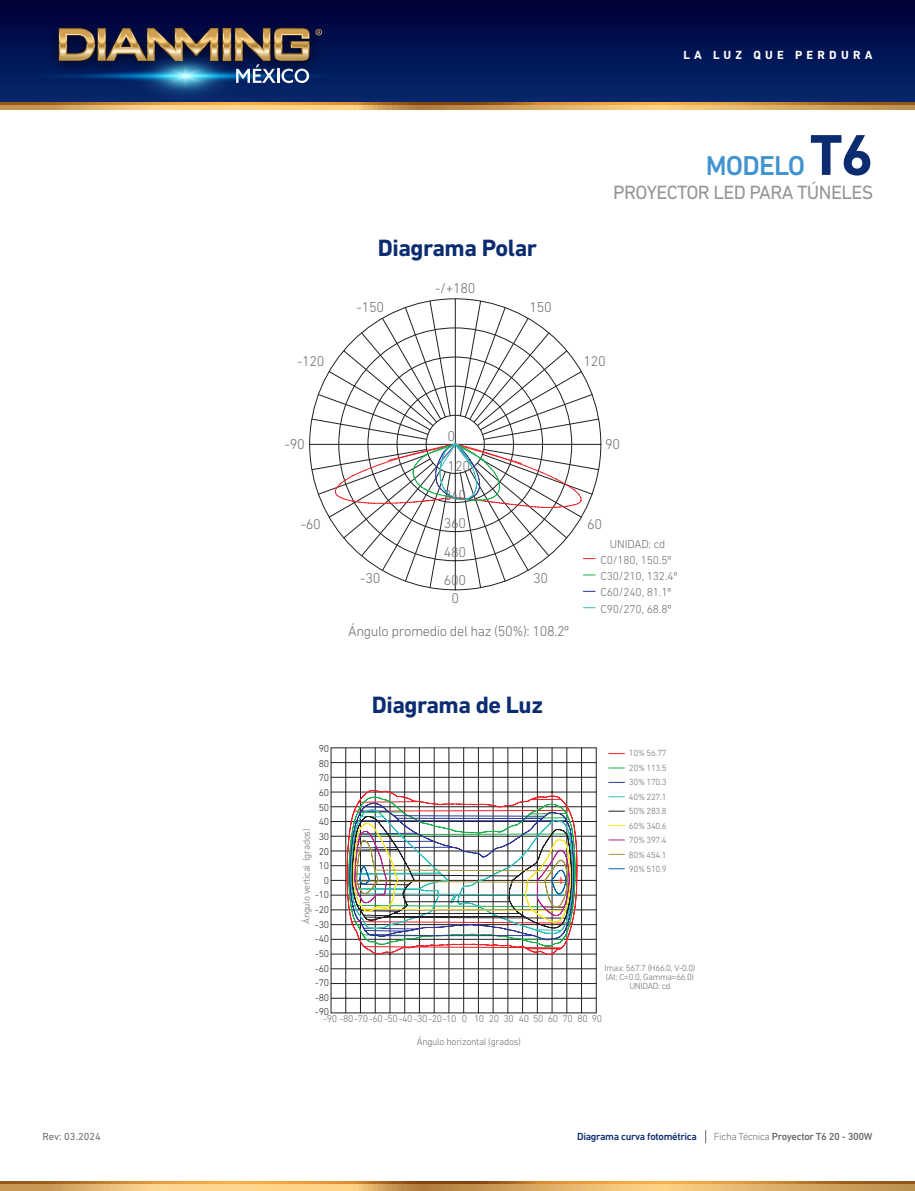
<style>
.page{position:relative;width:915px;height:1191px;background:#fff}
.page>*{position:absolute;margin:0;border:0;box-sizing:border-box;transform-origin:0 0}
.t1{font:500 27.75px "DIN Next LT Pro";letter-spacing:-.03em;color:#4194d0}
.t2{font:700 24px "DIN Next LT Pro";letter-spacing:-.02em;color:#0c2c72}
.t3{font:19.5px "DIN Next LT Pro";letter-spacing:-.03em;color:#939598}
.t4{font:300 14.4px/28.5px "DIN Next LT Pro";letter-spacing:-.02em;color:#6c6d70;text-align:justify}
.t5{font:700 12px "DIN Next LT Pro";letter-spacing:.35em;color:#fff}
.t6{font:300 11.7px/16.2px "DIN Next LT Pro";letter-spacing:-.015em;color:#6c6d70;text-align:center}
.t7{font:500 10.5px "DIN Next LT Pro";letter-spacing:-.03em;color:#6c6d70}
.t8{font:500 10.5px "DIN Next LT Pro";letter-spacing:-.03em;color:#0c2c72}
.t9{font:10.5px "DIN Next LT Pro";color:#6c6d70}
.t10{font:300 10.05px/14.7px "DIN Next LT Pro";letter-spacing:-.035em;color:#231f20;text-align:right}
.t11{font:300 10.05px "DIN Next LT Pro";letter-spacing:-.035em;color:#6c6d70}
.t12{font:300 9.9px "DIN Next LT Pro";letter-spacing:-.03em;color:#6c6d70}
.t13{font:300 9px/14.5px "DIN Next LT Pro";letter-spacing:-.03em;color:#6c6d70;text-align:justify}
.s1{font-weight:700;font-size:58.5px;color:#0c2c72}
.s2{font-weight:300}
</style>
<div class="page">
<div style="left:0;top:0;width:914px;height:106px;background:linear-gradient(to bottom,#000039,#13306a)"></div>
<img style="left:4px;top:0;width:360px;height:110px">
<svg style="left:21px;top:28px;width:328px;height:75px;background:#364563"></svg>
<svg style="left:0;top:1183px;width:914px;height:8px;background:#ddae66"></svg>
<svg style="left:0;top:1181px;width:914px;height:2px;background:#c88131"></svg>
<svg style="left:0;top:104px;width:914px;height:5px;background:#dbaa62"></svg>
<svg style="left:0;top:103px;width:914px;height:1px"></svg>
<svg style="left:583px;top:607px;width:12px;height:1px"></svg>
<svg style="left:309px;top:298px;width:292px;height:294px"></svg>
<svg style="left:608px;top:753px;width:16px;height:1px"></svg>
<svg style="left:608px;top:767px;width:16px;height:1px"></svg>
<svg style="left:608px;top:782px;width:16px;height:1px"></svg>
<svg style="left:608px;top:796px;width:16px;height:1px"></svg>
<svg style="left:608px;top:811px;width:16px;height:1px"></svg>
<svg style="left:608px;top:825px;width:16px;height:1px"></svg>
<svg style="left:608px;top:839px;width:16px;height:1px"></svg>
<svg style="left:608px;top:854px;width:16px;height:1px"></svg>
<svg style="left:608px;top:868px;width:16px;height:1px"></svg>
<hr style="left:331px;top:998px;width:265px;height:1px;background:#231f20">
<hr style="left:345px;top:748px;width:1px;height:265px;background:#231f20">
<hr style="left:331px;top:983px;width:265px;height:1px;background:#231f20">
<hr style="left:360px;top:748px;width:1px;height:265px;background:#231f20">
<hr style="left:331px;top:968px;width:265px;height:1px;background:#231f20">
<hr style="left:375px;top:748px;width:1px;height:265px;background:#231f20">
<hr style="left:331px;top:953px;width:265px;height:1px;background:#231f20">
<hr style="left:389px;top:748px;width:1px;height:265px;background:#231f20">
<hr style="left:331px;top:939px;width:265px;height:1px;background:#231f20">
<hr style="left:404px;top:748px;width:1px;height:265px;background:#231f20">
<hr style="left:331px;top:924px;width:265px;height:1px;background:#231f20">
<hr style="left:419px;top:748px;width:1px;height:265px;background:#231f20">
<hr style="left:331px;top:909px;width:265px;height:1px;background:#231f20">
<hr style="left:434px;top:748px;width:1px;height:265px;background:#231f20">
<hr style="left:331px;top:895px;width:265px;height:1px;background:#231f20">
<hr style="left:448px;top:748px;width:1px;height:265px;background:#231f20">
<hr style="left:331px;top:880px;width:265px;height:1px;background:#231f20">
<hr style="left:463px;top:748px;width:1px;height:265px;background:#231f20">
<hr style="left:331px;top:865px;width:265px;height:1px;background:#231f20">
<hr style="left:478px;top:748px;width:1px;height:265px;background:#231f20">
<hr style="left:331px;top:850px;width:265px;height:1px;background:#231f20">
<hr style="left:492px;top:748px;width:1px;height:265px;background:#231f20">
<hr style="left:331px;top:836px;width:265px;height:1px;background:#231f20">
<hr style="left:507px;top:748px;width:1px;height:265px;background:#231f20">
<hr style="left:331px;top:821px;width:265px;height:1px;background:#231f20">
<hr style="left:522px;top:748px;width:1px;height:265px;background:#231f20">
<hr style="left:331px;top:806px;width:265px;height:1px;background:#231f20">
<hr style="left:537px;top:748px;width:1px;height:265px;background:#231f20">
<hr style="left:331px;top:792px;width:265px;height:1px;background:#231f20">
<hr style="left:551px;top:748px;width:1px;height:265px;background:#231f20">
<hr style="left:331px;top:777px;width:265px;height:1px;background:#231f20">
<hr style="left:566px;top:748px;width:1px;height:265px;background:#231f20">
<hr style="left:331px;top:762px;width:265px;height:1px;background:#231f20">
<hr style="left:581px;top:748px;width:1px;height:265px;background:#231f20">
<img style="left:346px;top:789px;width:231px;height:166px">
<svg style="left:705px;top:1130px;width:1px;height:13px"></svg>
<p class="t9" style="left:43px;top:1130px;width:60px">Rev: 03.2024</p>
<h3 class="t5" style="left:683px;top:48px;width:190px">LA LUZ QUE PERDURA</h3>
<p class="t4" style="left:297px;top:347px;width:29px">-120</p>
<p class="t2" style="left:378px;top:233px;width:161px">Diagrama Polar</p>
<p class="t4" style="left:356px;top:293px;width:29px">-150</p>
<p class="t4" style="left:435px;top:273px;width:42px">-/+180</p>
<p class="t4" style="left:529px;top:293px;width:24px">150</p>
<h1 class="t1" style="left:705px;top:149px;width:169px">MODELO <span class="s1">T6</span></h1>
<h3 class="t3" style="left:613px;top:181px;width:261px">PROYECTOR LED PARA TÚNELES</h3>
<p class="t4" style="left:583px;top:347px;width:24px">120</p>
<p class="t4" style="left:284px;top:429px;width:22px">-90</p>
<p class="t4" style="left:301px;top:510px;width:22px">-60</p>
<p class="t4" style="left:447px;top:422px;width:9px">0</p>
<p class="t4" style="left:447px;top:451px;width:24px">120</p>
<p class="t4" style="left:443px;top:480px;width:24px">240<br>360<br>480<br>600</p>
<p class="t4" style="left:348px;top:616px;width:222px">Ángulo promedio del haz (50%): 108.2º</p>
<p class="t4" style="left:360px;top:564px;width:22px">-30</p>
<p class="t4" style="left:533px;top:564px;width:17px">30</p>
<p class="t4" style="left:451px;top:583px;width:9px">0</p>
<p class="t4" style="left:605px;top:429px;width:17px">90</p>
<p class="t4" style="left:587px;top:510px;width:17px">60</p>
<p class="t6" style="left:600px;top:535px;width:79px">UNIDAD: cd<br>C0/180, 150.5º<br>C30/210, 132.4º<br>C60/240, 81.1º<br>C90/270, 68.8º</p>
<p class="t2" style="left:372px;top:691px;width:173px">Diagrama de Luz</p>
<p class="t10" style="left:315px;top:741px;width:15px">90<br>80<br>70<br>60<br>50<br>40<br>30<br>20<br>10<br>0 -10 -20 -30 -40 -50 -60 -70 -80 -90</p>
<p class="t13" style="left:628px;top:745px;width:39px">10% 56.77<br>20% 113.5<br>30% 170.3<br>40% 227.1<br>50% 283.8<br>60% 340.6<br>70% 397.4<br>80% 454.1<br>90% 510.9</p>
<p class="t12" style="left:300px;top:924px;width:97px;rotate:-90deg">Ángulo vertical (grados)</p>
<p class="t13" style="left:604px;top:963px;width:92px;line-height:9px;text-align:center">Imax: 567.7 (H66.0, V-0.0) (At: C=0.0, Gamma=66.0)<br>UNIDAD: cd</p>
<p class="t11" style="left:323px;top:1013px;width:280px">-90 -80 -70 -60 -50 -40 -30 -20 -10 0 10 20 30 40 50 60 70 80 90</p>
<p class="t12" style="left:416px;top:1036px;width:106px">Ángulo horizontal (grados)</p>
<p class="t8" style="left:577px;top:1130px;width:121px">Diagrama curva fotométrica</p>
<p class="t7" style="left:713px;top:1130px;width:160px"><span class="s2">Ficha Técnica</span> Proyector T6 20 - 300W</p>
</div>
